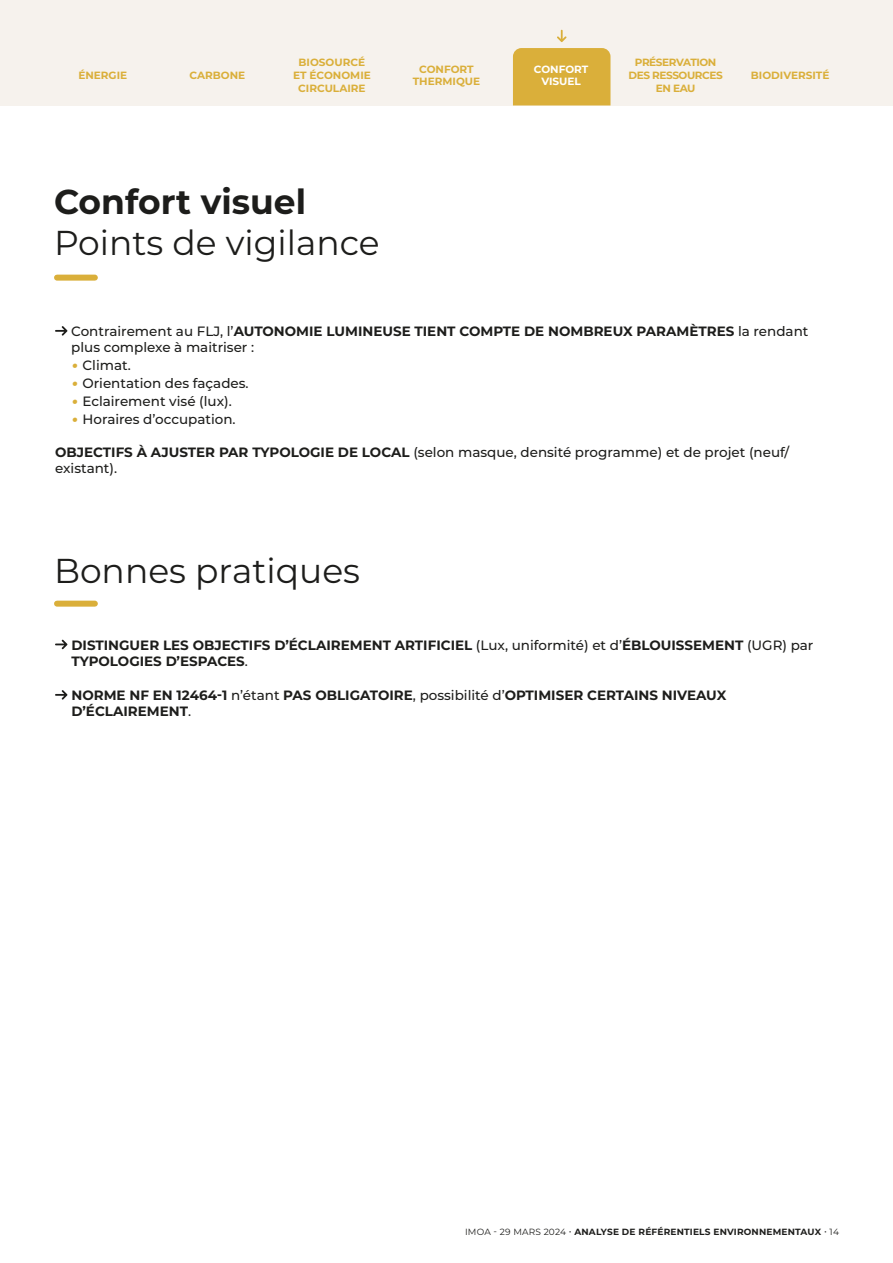
<style>
.page{position:relative;width:893px;height:1263px;background:#fff}
.page>*{position:absolute;margin:0;border:0;box-sizing:border-box;transform-origin:0 0}
.t1{font:34.5px "Montserrat";color:#1d1d1b}
.t2{font:700 34.5px "Montserrat";color:#1d1d1b}
.t3{font:500 13.5px/16.2px "Montserrat";color:#1d1d1b}
.t4{font:700 13.5px/16.2px "Montserrat";color:#1d1d1b}
.t5{font:700 10.5px/12.6px "Montserrat";color:#daaf3a;text-align:center}
.t6{font:700 10.5px/12.6px "Montserrat";letter-spacing:-.04em;color:#daaf3a;text-align:center}
.t7{font:700 10.5px/12.6px "Montserrat";color:#fff;text-align:center}
.t8{font:700 9px "Montserrat";letter-spacing:.02em;color:#1d1d1b}
.s1{font-weight:700}
.s2{font-weight:800;font-style:italic;font-size:15px;color:#daaf3a}
.s3{font-weight:500}
.s4{font-weight:400}
</style>
<div class="page">
<div style="left:57px;top:275px;width:38px;height:6px;background:#daaf3a"></div>
<div style="left:57px;top:601px;width:38px;height:6px;background:#daaf3a"></div>
<svg style="left:55px;top:326px;width:12px;height:10px"></svg>
<svg style="left:55px;top:640px;width:12px;height:9px"></svg>
<svg style="left:55px;top:690px;width:12px;height:10px"></svg>
<div style="left:0;top:0;width:893px;height:105px;background:#f6f2ed"></div>
<div style="left:513px;top:48px;width:97px;height:57px;background:#daaf3a"></div>
<svg style="left:557px;top:30px;width:10px;height:12px"></svg>
<p class="t5" style="left:78px;top:69px;width:50px">ÉNERGIE</p>
<p class="t5" style="left:189px;top:69px;width:57px">CARBONE</p>
<p class="t5" style="left:293px;top:56px;width:79px">BIOSOURCÉ<br>ET ÉCONOMIE<br>CIRCULAIRE</p>
<p class="t5" style="left:413px;top:62px;width:69px">CONFORT<br>THERMIQUE</p>
<p class="t7" style="left:534px;top:62px;width:56px">CONFORT<br>VISUEL</p>
<p class="t6" style="left:628px;top:56px;width:96px">PRÉSERVATION<br>DES RESSOURCES<br>EN EAU</p>
<p class="t5" style="left:751px;top:69px;width:80px">BIODIVERSITÉ</p>
<h1 class="t2" style="left:54px;top:177px;width:254px">Confort visuel</h1>
<h1 class="t1" style="left:54px;top:219px;width:327px">Points de vigilance</h1>
<p class="t3" style="left:71px;top:322px;width:739px">Contrairement au FLJ, l’<span class="s1">AUTONOMIE LUMINEUSE TIENT COMPTE DE NOMBREUX PARAMÈTRES</span> la rendant plus complexe à maitriser :</p>
<p class="t3" style="left:72px;top:357px;width:60px"><span class="s2">•</span> Climat.</p>
<p class="t3" style="left:72px;top:375px;width:178px"><span class="s2">•</span> Orientation des façades.</p>
<p class="t3" style="left:72px;top:393px;width:161px"><span class="s2">•</span> Eclairement visé (lux).</p>
<p class="t3" style="left:72px;top:411px;width:165px"><span class="s2">•</span> Horaires d’occupation.</p>
<p class="t3" style="left:55px;top:443px;width:736px"><span class="s1">OBJECTIFS À AJUSTER PAR TYPOLOGIE DE LOCAL</span> (selon masque, densité programme) et de projet (neuf/ existant).</p>
<h1 class="t1" style="left:54px;top:547px;width:308px">Bonnes pratiques</h1>
<p class="t4" style="left:71px;top:636px;width:743px">DISTINGUER LES OBJECTIFS D’ÉCLAIREMENT ARTIFICIEL <span class="s3">(Lux, uniformité) et d’</span>ÉBLOUISSEMENT <span class="s3">(UGR) par<br></span>TYPOLOGIES D’ESPACES<span class="s3">.</span></p>
<p class="t4" style="left:71px;top:686px;width:656px">NORME NF EN 12464-1 <span class="s3">n’étant</span> PAS OBLIGATOIRE<span class="s3">, possibilité d’</span>OPTIMISER CERTAINS NIVEAUX<br>D’ÉCLAIREMENT<span class="s3">.</span></p>
<p class="t8" style="left:465px;top:1225px;width:375px"><span class="s4">IMOA - 29 MARS 2024 •</span> ANALYSE DE RÉFÉRENTIELS ENVIRONNEMENTAUX <span class="s4">• 14</span></p>
</div>
